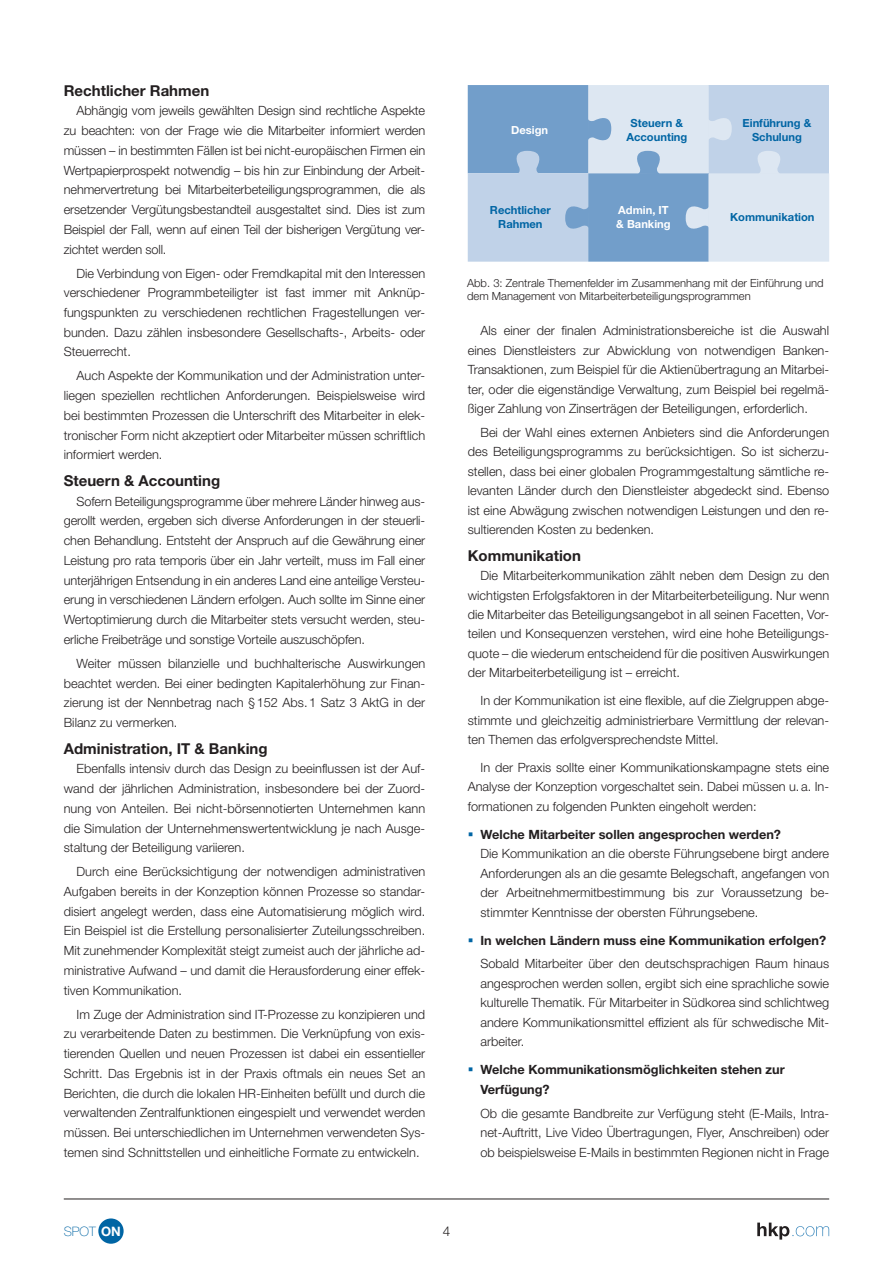
<style>
.page{position:relative;width:893px;height:1263px;background:#fff}
.page>*{position:absolute;margin:0;border:0;box-sizing:border-box;transform-origin:0 0}
.t1{font:700 15px "Helvetica Neue LT Std";color:#231f20}
.t2{font:300 13.5px "Helvetica Neue LT Std";color:#231f20}
.t3{font:100 13.05px "Helvetica Neue LT Std";color:#0065a4}
.t4{font:300 12.75px/19.6px "Helvetica Neue LT Std";color:#231f20;text-align:justify}
.t5{font:700 12.75px/19.5px "Helvetica Neue LT Std";color:#231f20}
.t6{font:300 11.25px/13.5px "Helvetica Neue LT Std";color:#231f20}
.t7{font:700 11.25px/14px "Helvetica Neue LT Std";color:#0065a4;text-align:center}
.t8{font:700 11.25px/14px "Helvetica Neue LT Std";color:#fff}
.s1{font-weight:700;color:#fff}
</style>
<div class="page">
<svg style="left:757px;top:1222px;width:72px;height:17px"></svg>
<hr style="left:64px;top:1199px;width:765px;height:1px;background:#231f20">
<div style="left:98px;top:1218px;width:26px;height:26px;background:#0065a4;border-radius:50%"></div>
<svg style="left:468px;top:85px;width:361px;height:177px;background:#afc7e1"></svg>
<p class="t1" style="left:64px;top:81px;width:147px">Rechtlicher Rahmen</p>
<p class="t4" style="left:64px;top:101px;width:363px;text-indent:13px">Abhängig vom jeweils gewählten Design sind rechtliche Aspekte zu beachten: von der Frage wie die Mitarbeiter informiert werden müssen – in bestimmten Fällen ist bei nicht-europäischen Firmen ein Wertpapierprospekt notwendig – bis hin zur Einbindung der Arbeit&shy;nehmervertretung bei Mitarbeiterbeteiligungsprogrammen, die als ersetzender Vergütungsbestandteil ausgestaltet sind. Dies ist zum Beispiel der Fall, wenn auf einen Teil der bisherigen Vergütung ver&shy;zichtet werden soll.</p>
<p class="t4" style="left:64px;top:263px;width:363px;text-indent:13px">Die Verbindung von Eigen- oder Fremdkapital mit den Interessen verschiedener Programmbeteiligter ist fast immer mit Anknüp&shy;fungspunkten zu verschiedenen rechtlichen Fragestellungen ver&shy;bunden. Dazu zählen insbesondere Gesellschafts-, Arbeits- oder Steuerrecht.</p>
<p class="t4" style="left:64px;top:366px;width:363px;text-indent:13px">Auch Aspekte der Kommunikation und der Administration unter&shy;liegen speziellen rechtlichen Anforderungen. Beispielsweise wird bei bestimmten Prozessen die Unterschrift des Mitarbeiter in elek&shy;tronischer Form nicht akzeptiert oder Mitarbeiter müssen schriftlich informiert werden.</p>
<p class="t1" style="left:64px;top:471px;width:158px">Steuern &amp; Accounting</p>
<p class="t4" style="left:64px;top:491px;width:363px;text-indent:13px">Sofern Beteiligungsprogramme über mehrere Länder hinweg aus&shy;gerollt werden, ergeben sich diverse Anforderungen in der steuerli&shy;chen Behandlung. Entsteht der Anspruch auf die Gewährung einer Leistung pro rata temporis über ein Jahr verteilt, muss im Fall einer unterjährigen Entsendung in ein anderes Land eine anteilige Versteu&shy;erung in verschiedenen Ländern erfolgen. Auch sollte im Sinne einer Wertoptimierung durch die Mitarbeiter stets versucht werden, steu&shy;erliche Freibeträge und sonstige Vorteile auszuschöpfen.</p>
<p class="t4" style="left:64px;top:653px;width:363px;text-indent:13px">Weiter müssen bilanzielle und buchhalterische Auswirkungen beachtet werden. Bei einer bedingten Kapitalerhöhung zur Finan&shy;zierung ist der Nennbetrag nach §152 Abs.1 Satz 3 AktG in der Bilanz zu vermerken.</p>
<p class="t1" style="left:64px;top:739px;width:205px">Administration, IT &amp; Banking</p>
<p class="t4" style="left:64px;top:759px;width:363px;text-indent:13px">Ebenfalls intensiv durch das Design zu beeinflussen ist der Auf&shy;wand der jährlichen Administration, insbesondere bei der Zuord&shy;nung von Anteilen. Bei nicht-börsennotierten Unternehmen kann die Simulation der Unternehmenswertentwicklung je nach Ausge&shy;staltung der Beteiligung variieren.</p>
<p class="t4" style="left:64px;top:862px;width:363px;text-indent:13px">Durch eine Berücksichtigung der notwendigen administrativen Aufgaben bereits in der Konzeption können Prozesse so standar&shy;disiert angelegt werden, dass eine Automatisierung möglich wird.<br>Ein Beispiel ist die Erstellung personalisierter Zuteilungsschreiben.<br>Mit zunehmender Komplexität steigt zumeist auch der jährliche ad&shy;ministrative Aufwand – und damit die Herausforderung einer effek&shy;tiven Kommunikation.</p>
<p class="t4" style="left:64px;top:1004px;width:363px;text-indent:13px">Im Zuge der Administration sind IT-Prozesse zu konzipieren und zu verarbeitende Daten zu bestimmen. Die Verknüpfung von exis&shy;tierenden Quellen und neuen Prozessen ist dabei ein essentieller Schritt. Das Ergebnis ist in der Praxis oftmals ein neues Set an Berichten, die durch die lokalen HR-Einheiten befüllt und durch die verwaltenden Zentralfunktionen eingespielt und verwendet werden müssen. Bei unterschiedlichen im Unternehmen verwendeten Sys&shy;temen sind Schnittstellen und einheitliche Formate zu entwickeln.</p>
<p class="t8" style="left:511px;top:123px;width:39px">Design</p>
<p class="t7" style="left:626px;top:116px;width:62px">Steuern &amp;<br>Accounting</p>
<p class="t7" style="left:742px;top:116px;width:70px">Einführung &amp;<br>Schulung</p>
<p class="t7" style="left:490px;top:203px;width:63px">Rechtlicher<br>Rahmen</p>
<p class="t8" style="left:616px;top:203px;width:56px">Admin, IT &amp; Banking</p>
<p class="t7" style="left:730px;top:209px;width:86px">Kommunikation</p>
<p class="t6" style="left:467px;top:276px;width:358px">Abb. 3: Zentrale Themenfelder im Zusammenhang mit der Einführung und dem Management von Mitarbeiterbeteiligungsprogrammen</p>
<p class="t4" style="left:468px;top:321px;width:363px;text-indent:13px">Als einer der finalen Administrationsbereiche ist die Auswahl eines Dienstleisters zur Abwicklung von notwendigen Banken-Transaktionen, zum Beispiel für die Aktienübertragung an Mitarbei&shy;ter, oder die eigenständige Verwaltung, zum Beispiel bei regelmä&shy;ßiger Zahlung von Zinserträgen der Beteiligungen, erforderlich.</p>
<p class="t4" style="left:468px;top:422px;width:363px;text-indent:13px">Bei der Wahl eines externen Anbieters sind die Anforderungen des Beteiligungsprogramms zu berücksichtigen. So ist sicherzu&shy;stellen, dass bei einer globalen Programmgestaltung sämtliche re&shy;levanten Länder durch den Dienstleister abgedeckt sind. Ebenso ist eine Abwägung zwischen notwendigen Leistungen und den re&shy;sultierenden Kosten zu bedenken.</p>
<p class="t1" style="left:468px;top:546px;width:115px">Kommunikation</p>
<p class="t4" style="left:468px;top:566px;width:363px;text-indent:13px">Die Mitarbeiterkommunikation zählt neben dem Design zu den wichtigsten Erfolgsfaktoren in der Mitarbeiterbeteiligung. Nur wenn die Mitarbeiter das Beteiligungsangebot in all seinen Facetten, Vor&shy;teilen und Konsequenzen verstehen, wird eine hohe Beteiligungs&shy;quote – die wiederum entscheidend für die positiven Auswirkungen der Mitarbeiterbeteiligung ist – erreicht.</p>
<p class="t4" style="left:468px;top:691px;width:363px;text-indent:13px">In der Kommunikation ist eine flexible, auf die Zielgruppen abge&shy;stimmte und gleichzeitig administrierbare Vermittlung der relevan&shy;ten Themen das erfolgversprechendste Mittel.</p>
<p class="t4" style="left:468px;top:757px;width:363px;text-indent:13px">In der Praxis sollte einer Kommunikationskampagne stets eine Analyse der Konzeption vorgeschaltet sein. Dabei müssen u.a. In&shy;formationen zu folgenden Punkten eingeholt werden:</p>
<p class="t5" style="left:480px;top:824px;width:302px">Welche Mitarbeiter sollen angesprochen werden?</p>
<p class="t4" style="left:480px;top:843px;width:350px">Die Kommunikation an die oberste Führungsebene birgt andere Anforderungen als an die gesamte Belegschaft, angefangen von der Arbeitnehmermitbestimmung bis zur Voraussetzung be&shy;stimmter Kenntnisse der obersten Führungsebene.</p>
<p class="t5" style="left:480px;top:930px;width:347px">In welchen Ländern muss eine Kommunikation erfolgen?</p>
<p class="t4" style="left:480px;top:954px;width:350px">Sobald Mitarbeiter über den deutschsprachigen Raum hinaus angesprochen werden sollen, ergibt sich eine sprachliche sowie kulturelle Thematik. Für Mitarbeiter in Südkorea sind schlichtweg andere Kommunikationsmittel effizient als für schwedische Mit&shy;arbeiter.</p>
<p class="t5" style="left:480px;top:1060px;width:306px">Welche Kommunikationsmöglichkeiten stehen zur<br>Verfügung?</p>
<p class="t4" style="left:480px;top:1103px;width:350px">Ob die gesamte Bandbreite zur Verfügung steht (E-Mails, Intra&shy;net-Auftritt, Live Video Übertragungen, Flyer, Anschreiben) oder ob beispielsweise E-Mails in bestimmten Regionen nicht in Frage</p>
<p class="t3" style="left:64px;top:1223px;width:59px">SPOT <span class="s1">ON</span></p>
<p class="t2" style="left:443px;top:1223px;width:9px">4</p>
</div>
